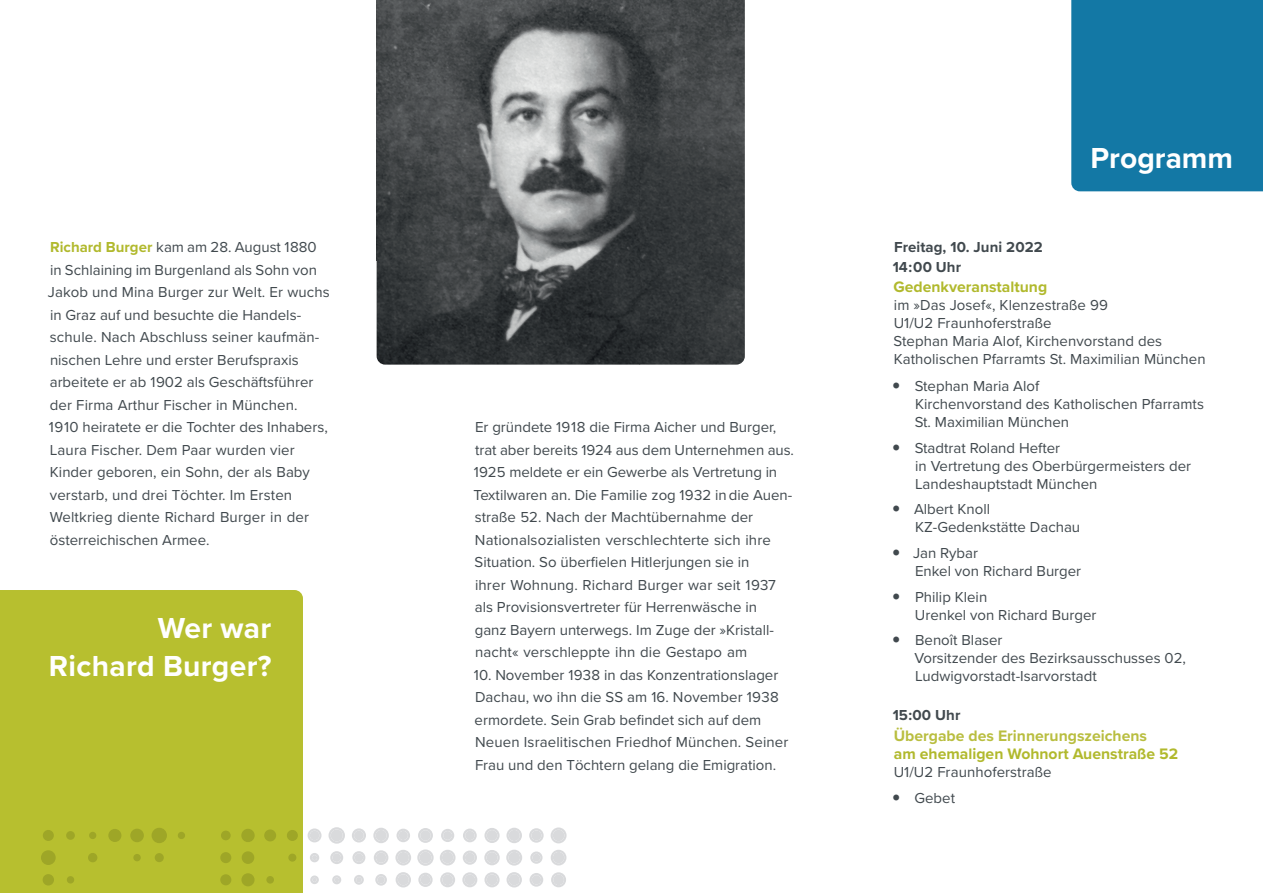
<style>
.page{position:relative;width:1263px;height:893px;background:#fff}
.page>*{position:absolute;margin:0;border:0;box-sizing:border-box;transform-origin:0 0}
.t1{font:700 30px/37.5px "Proxima Nova";letter-spacing:.01em;color:#fff;text-align:right}
.t2{font:700 15.75px "Proxima Nova";color:#b1b92d}
.t3{font:700 15.75px "Proxima Nova";color:#b9be40}
.t4{font:15px/22.5px "Proxima Nova";color:#41494e}
.t5{font:700 15px/20.1px "Proxima Nova";letter-spacing:.005em;color:#41494e}
.s1{font-weight:700;color:#b1b92d}
</style>
<div class="page">
<svg style="left:551px;top:827px;width:15px;height:16px"></svg>
<svg style="left:551px;top:850px;width:15px;height:15px"></svg>
<svg style="left:551px;top:872px;width:15px;height:15px"></svg>
<svg style="left:529px;top:828px;width:15px;height:15px"></svg>
<svg style="left:530px;top:851px;width:12px;height:13px"></svg>
<svg style="left:529px;top:873px;width:14px;height:14px"></svg>
<svg style="left:506px;top:828px;width:16px;height:15px"></svg>
<svg style="left:506px;top:850px;width:16px;height:16px"></svg>
<svg style="left:506px;top:872px;width:16px;height:15px"></svg>
<svg style="left:484px;top:828px;width:16px;height:15px"></svg>
<svg style="left:484px;top:850px;width:16px;height:15px"></svg>
<svg style="left:484px;top:872px;width:16px;height:15px"></svg>
<svg style="left:463px;top:828px;width:14px;height:14px"></svg>
<svg style="left:463px;top:850px;width:14px;height:15px"></svg>
<svg style="left:462px;top:872px;width:15px;height:15px"></svg>
<svg style="left:441px;top:829px;width:13px;height:13px"></svg>
<svg style="left:440px;top:850px;width:15px;height:15px"></svg>
<svg style="left:440px;top:872px;width:15px;height:15px"></svg>
<svg style="left:418px;top:828px;width:15px;height:15px"></svg>
<svg style="left:417px;top:849px;width:17px;height:17px"></svg>
<svg style="left:418px;top:873px;width:15px;height:14px"></svg>
<svg style="left:396px;top:829px;width:14px;height:13px"></svg>
<svg style="left:395px;top:850px;width:16px;height:15px"></svg>
<svg style="left:396px;top:872px;width:15px;height:15px"></svg>
<svg style="left:373px;top:828px;width:16px;height:15px"></svg>
<svg style="left:374px;top:850px;width:14px;height:15px"></svg>
<svg style="left:375px;top:874px;width:12px;height:12px"></svg>
<svg style="left:352px;top:828px;width:14px;height:14px"></svg>
<svg style="left:352px;top:851px;width:13px;height:13px"></svg>
<svg style="left:354px;top:875px;width:10px;height:10px"></svg>
<svg style="left:328px;top:827px;width:17px;height:17px"></svg>
<svg style="left:330px;top:851px;width:13px;height:13px"></svg>
<svg style="left:332px;top:875px;width:9px;height:9px"></svg>
<svg style="left:308px;top:828px;width:13px;height:14px"></svg>
<svg style="left:310px;top:853px;width:9px;height:9px"></svg>
<svg style="left:310px;top:875px;width:9px;height:9px"></svg>
<div style="left:1071px;top:0;width:192px;height:191px;background:#1378a5"></div>
<div style="left:0;top:590px;width:303px;height:303px;background:#b7bf2f"></div>
<div style="left:288px;top:831px;width:9px;height:9px;background:#9ea627;border-radius:50%"></div>
<div style="left:287px;top:830px;width:11px;height:11px;border:2px solid #9ea627;border-radius:50%"></div>
<svg style="left:288px;top:854px;width:8px;height:8px"></svg>
<div style="left:288px;top:854px;width:8px;height:8px;border:2px solid #9ea627;border-radius:50%"></div>
<div style="left:265px;top:831px;width:10px;height:9px;background:#9ea627;border-radius:50%"></div>
<div style="left:264px;top:829px;width:12px;height:12px;border:2px solid #9ea627;border-radius:50%"></div>
<svg style="left:266px;top:876px;width:8px;height:8px"></svg>
<div style="left:266px;top:876px;width:8px;height:8px;border:2px solid #9ea627;border-radius:50%"></div>
<div style="left:242px;top:830px;width:12px;height:11px;background:#9ea627;border-radius:50%"></div>
<div style="left:241px;top:829px;width:14px;height:13px;border:2px solid #9ea627;border-radius:50%"></div>
<div style="left:243px;top:852px;width:10px;height:11px;background:#9ea627;border-radius:50%"></div>
<div style="left:242px;top:851px;width:12px;height:13px;border:2px solid #9ea627;border-radius:50%"></div>
<div style="left:243px;top:874px;width:10px;height:11px;background:#9ea627;border-radius:50%"></div>
<div style="left:241px;top:873px;width:14px;height:13px;border:2px solid #9ea627;border-radius:50%"></div>
<div style="left:222px;top:832px;width:8px;height:7px;background:#9ea627;border-radius:50%"></div>
<div style="left:221px;top:831px;width:10px;height:9px;border:2px solid #9ea627;border-radius:50%"></div>
<div style="left:221px;top:853px;width:9px;height:9px;background:#9ea627;border-radius:50%"></div>
<div style="left:220px;top:852px;width:11px;height:11px;border:2px solid #9ea627;border-radius:50%"></div>
<div style="left:221px;top:875px;width:9px;height:9px;background:#9ea627;border-radius:50%"></div>
<div style="left:220px;top:874px;width:11px;height:11px;border:2px solid #9ea627;border-radius:50%"></div>
<svg style="left:178px;top:832px;width:7px;height:7px"></svg>
<div style="left:178px;top:832px;width:7px;height:7px;border:2px solid #9ea627;border-radius:50%"></div>
<div style="left:153px;top:829px;width:13px;height:13px;background:#9ea627;border-radius:50%"></div>
<div style="left:152px;top:828px;width:15px;height:15px;border:2px solid #9ea627;border-radius:50%"></div>
<div style="left:156px;top:854px;width:7px;height:7px;background:#9ea627;border-radius:50%"></div>
<div style="left:155px;top:853px;width:9px;height:9px;border:2px solid #9ea627;border-radius:50%"></div>
<div style="left:131px;top:830px;width:12px;height:11px;background:#9ea627;border-radius:50%"></div>
<div style="left:130px;top:829px;width:14px;height:13px;border:2px solid #9ea627;border-radius:50%"></div>
<svg style="left:133px;top:854px;width:8px;height:7px"></svg>
<div style="left:133px;top:854px;width:8px;height:7px;border:2px solid #9ea627;border-radius:50%"></div>
<div style="left:109px;top:830px;width:11px;height:11px;background:#9ea627;border-radius:50%"></div>
<div style="left:108px;top:829px;width:13px;height:13px;border:2px solid #9ea627;border-radius:50%"></div>
<svg style="left:89px;top:832px;width:7px;height:7px"></svg>
<div style="left:89px;top:832px;width:7px;height:7px;border:2px solid #9ea627;border-radius:50%"></div>
<div style="left:89px;top:854px;width:7px;height:7px;background:#9ea627;border-radius:50%"></div>
<div style="left:88px;top:853px;width:9px;height:9px;border:2px solid #9ea627;border-radius:50%"></div>
<div style="left:67px;top:832px;width:7px;height:7px;background:#9ea627;border-radius:50%"></div>
<div style="left:66px;top:831px;width:9px;height:9px;border:2px solid #9ea627;border-radius:50%"></div>
<svg style="left:67px;top:876px;width:7px;height:7px"></svg>
<div style="left:67px;top:876px;width:7px;height:7px;border:2px solid #9ea627;border-radius:50%"></div>
<div style="left:44px;top:831px;width:9px;height:9px;background:#9ea627;border-radius:50%"></div>
<div style="left:43px;top:830px;width:11px;height:11px;border:2px solid #9ea627;border-radius:50%"></div>
<div style="left:42px;top:851px;width:13px;height:13px;background:#9ea627;border-radius:50%"></div>
<div style="left:41px;top:850px;width:15px;height:15px;border:2px solid #9ea627;border-radius:50%"></div>
<div style="left:44px;top:875px;width:9px;height:9px;background:#9ea627;border-radius:50%"></div>
<div style="left:43px;top:874px;width:11px;height:11px;border:2px solid #9ea627;border-radius:50%"></div>
<img style="left:377px;top:0;width:368px;height:365px">
<p class="t4" style="left:48px;top:235px;width:284px"><span class="s1">Richard Burger</span> kam am 28. August 1880<br>in Schlaining im Burgenland als Sohn von Jakob und Mina Burger zur Welt. Er wuchs in Graz auf und besuchte die Handels&shy;schule. Nach Abschluss seiner kaufmän&shy;nischen Lehre und erster Berufspraxis arbeitete er ab 1902 als Geschäftsführer der Firma Arthur Fischer in München.<br>1910 heiratete er die Tochter des Inhabers, Laura Fischer. Dem Paar wurden vier Kinder geboren, ein Sohn, der als Baby verstarb, und drei Töchter. Im Ersten Weltkrieg diente Richard Burger in der österreichischen Armee.</p>
<h1 class="t1" style="left:49px;top:609px;width:224px">Wer war<br>Richard Burger?</h1>
<p class="t4" style="left:473px;top:415px;width:322px">Er gründete 1918 die Firma Aicher und Burger, trat aber bereits 1924 aus dem Unternehmen aus.<br>1925 meldete er ein Gewerbe als Vertretung in Textilwaren an. Die Familie zog 1932 in die Auen&shy;straße 52. Nach der Machtübernahme der Nationalsozialisten verschlechterte sich ihre Situation. So überfielen Hitlerjungen sie in<br>ihrer Wohnung. Richard Burger war seit 1937 als Provisionsvertreter für Herrenwäsche in<br>ganz Bayern unterwegs. Im Zuge der »Kristall&shy;nacht« verschleppte ihn die Gestapo am</p>
<p class="t4" style="left:474px;top:663px;width:316px">10. November 1938 in das Konzentrationslager Dachau, wo ihn die SS am 16. November 1938 ermordete. Sein Grab befindet sich auf dem Neuen Israelitischen Friedhof München. Seiner Frau und den Töchtern gelang die Emigration.</p>
<h1 class="t1" style="left:1090px;top:138px;width:144px">Programm</h1>
<p class="t5" style="left:893px;top:237px;width:152px">Freitag, 10. Juni 2022<br>14:00 Uhr</p>
<p class="t2" style="left:893px;top:275px;width:155px">Gedenkveranstaltung</p>
<p class="t4" style="left:893px;top:296px;width:314px;line-height:18px">im »Das Josef«, Klenzestraße 99<br>U1/U2 Fraunhoferstraße<br>Stephan Maria Alof, Kirchenvorstand des Katholischen Pfarramts St. Maximilian München</p>
<p class="t4" style="left:915px;top:376px;width:291px;line-height:18px">Stephan Maria Alof<br>Kirchenvorstand des Katholischen Pfarramts<br>St. Maximilian München</p>
<p class="t4" style="left:915px;top:438px;width:278px;line-height:18px">Stadtrat Roland Hefter<br>in Vertretung des Oberbürgermeisters der<br>Landeshauptstadt München</p>
<p class="t4" style="left:914px;top:499px;width:168px;line-height:18px">Albert Knoll<br>KZ-Gedenkstätte Dachau</p>
<p class="t4" style="left:913px;top:543px;width:170px;line-height:18px">Jan Rybar<br>Enkel von Richard Burger</p>
<p class="t4" style="left:915px;top:587px;width:183px;line-height:18px">Philip Klein<br>Urenkel von Richard Burger</p>
<p class="t4" style="left:914px;top:630px;width:273px;line-height:18px">Benoît Blaser<br>Vorsitzender des Bezirksausschusses 02,<br>Ludwigvorstadt-Isarvorstadt</p>
<p class="t5" style="left:893px;top:705px;width:69px">15:00 Uhr</p>
<p class="t3" style="left:894px;top:724px;width:255px">Übergabe des Erinnerungszeichens</p>
<p class="t2" style="left:894px;top:742px;width:286px">am ehemaligen Wohnort Auenstraße 52</p>
<p class="t4" style="left:914px;top:758px;width:139px;line-height:26.5px;text-indent:-21px">U1/U2 Fraunhoferstraße<br>Gebet</p>
</div>
